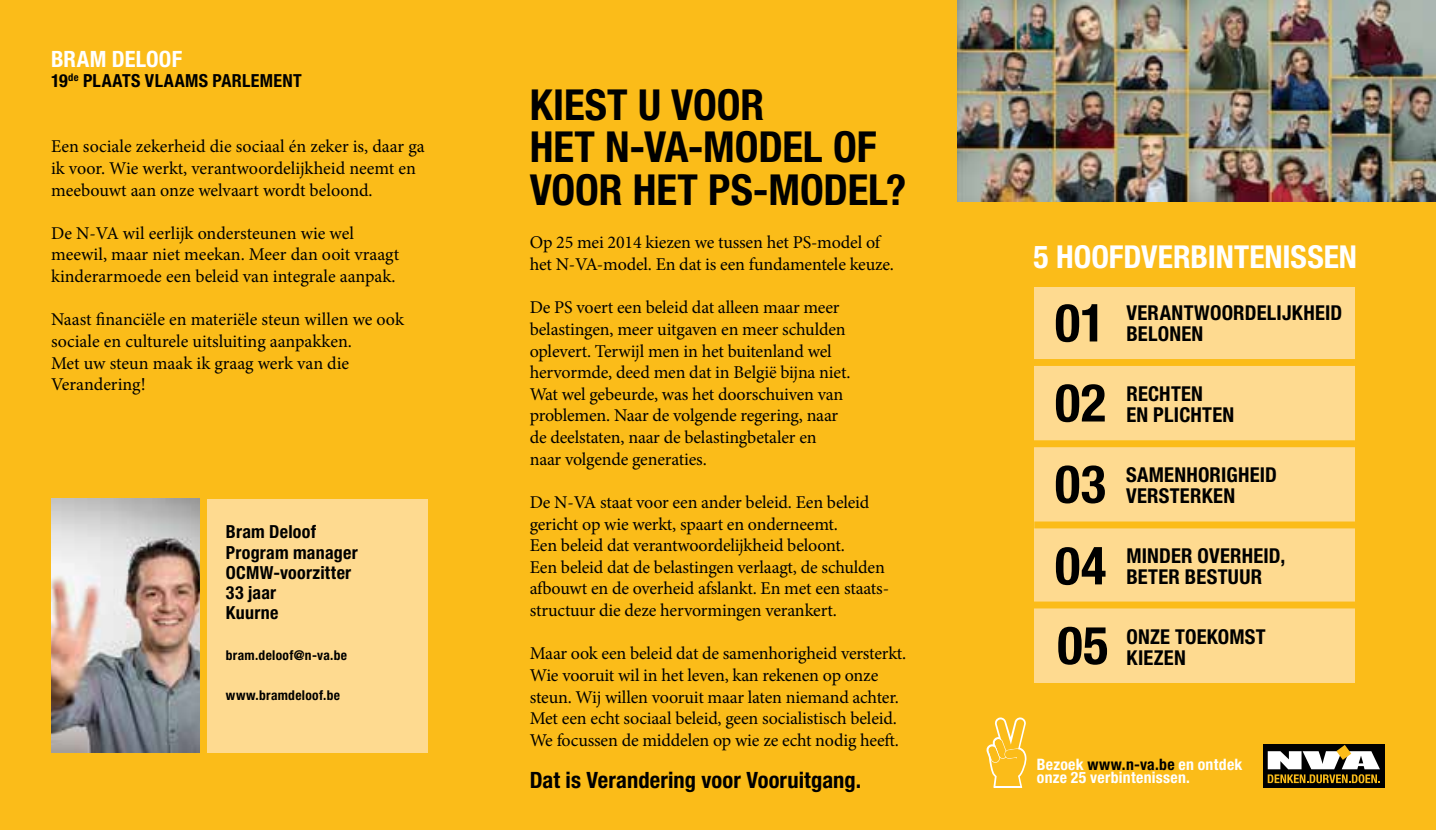
<style>
.page{position:relative;width:1436px;height:830px;background:#fff}
.page>*{position:absolute;margin:0;border:0;box-sizing:border-box;transform-origin:0 0}
.t1{font:700 condensed 52.65px/80.8px "Helvetica Neue LT Std";letter-spacing:.01em;color:#000;text-align:justify}
.t2{font:700 condensed 42.75px/42.8px "Helvetica Neue LT Std";letter-spacing:-.005em;color:#000}
.t3{font:700 condensed 31.72px "Helvetica Neue LT Std";color:#fff}
.t4{font:700 condensed 22.5px "Helvetica Neue LT Std";letter-spacing:.005em;color:#000}
.t5{font:700 condensed 22.5px "Helvetica Neue LT Std";letter-spacing:.005em;color:#fff}
.t6{font:700 condensed 20.47px/21.2px "Helvetica Neue LT Std";letter-spacing:.01em;color:#000}
.t7{font:18px/21.6px "Minion Pro";letter-spacing:-.01em;color:#000}
.t8{font:700 condensed 18px/20.2px "Helvetica Neue LT Std";letter-spacing:.015em;color:#000}
.t9{font:700 condensed 15.75px/14px "Helvetica Neue LT Std";letter-spacing:.02em;color:#fff}
.t10{font:700 condensed 13.5px "Helvetica Neue LT Std";letter-spacing:.025em;color:#000}
.s1{color:#000}
</style>
<div class="page">
<div style="left:0;top:0;width:1435px;height:829px;background:#fbbc19"></div>
<div style="left:207px;top:498px;width:220px;height:254px;background:#feda90"></div>
<svg style="left:1263px;top:744px;width:121px;height:42px"></svg>
<svg style="left:1265px;top:744px;width:116px;height:38px;background:#79715c"></svg>
<svg style="left:986px;top:717px;width:40px;height:70px"></svg>
<hr style="left:994px;top:785px;width:27px;height:2px;background:#fff">
<img style="left:957px;top:0;width:478px;height:201px">
<img style="left:51px;top:498px;width:148px;height:254px">
<div style="left:1033px;top:287px;width:321px;height:395px;background:#feda90"></div>
<div style="left:1033px;top:359px;width:321px;height:7px;background:#fbbc19"></div>
<div style="left:1033px;top:440px;width:321px;height:7px;background:#fbbc19"></div>
<div style="left:1034px;top:521px;width:320px;height:7px;background:#fbbc19"></div>
<div style="left:1033px;top:601px;width:321px;height:7px;background:#fbbc19"></div>
<p class="t5" style="left:51px;top:45px;width:132px">BRAM DELOOF</p>
<p class="t8" style="left:51px;top:71px;width:252px">19<sup>de</sup> PLAATS VLAAMS PARLEMENT</p>
<p class="t7" style="left:51px;top:136px;width:375px">Een sociale zekerheid die sociaal én zeker is, daar ga ik voor. Wie werkt, verantwoordelijkheid neemt en meebouwt aan onze welvaart wordt beloond.</p>
<p class="t7" style="left:51px;top:222px;width:349px">De N-VA wil eerlijk ondersteunen wie wel meewil, maar niet meekan. Meer dan ooit vraagt kinderarmoede een beleid van integrale aanpak.</p>
<p class="t7" style="left:51px;top:308px;width:354px">Naast financiële en materiële steun willen we ook sociale en culturele uitsluiting aanpakken.<br>Met uw steun maak ik graag werk van die Verandering!</p>
<p class="t8" style="left:226px;top:521px;width:133px">Bram Deloof<br>Program manager<br>OCMW-voorzitter<br>33 jaar<br>Kuurne</p>
<p class="t10" style="left:226px;top:646px;width:122px">bram.deloof@n-va.be</p>
<p class="t10" style="left:226px;top:687px;width:116px">www.bramdeloof.be</p>
<h2 class="t2" style="left:529px;top:82px;width:378px">KIEST U VOOR<br>HET N-VA-MODEL OF<br>VOOR HET PS-MODEL?</h2>
<p class="t7" style="left:529px;top:232px;width:366px">Op 25 mei 2014 kiezen we tussen het PS-model of het N-VA-model. En dat is een fundamentele keuze.</p>
<p class="t7" style="left:529px;top:297px;width:322px">De PS voert een beleid dat alleen maar meer belastingen, meer uitgaven en meer schulden oplevert. Terwijl men in het buitenland wel hervormde, deed men dat in België bijna niet.<br>Wat wel gebeurde, was het doorschuiven van problemen. Naar de volgende regering, naar de deelstaten, naar de belastingbetaler en naar volgende generaties.</p>
<p class="t7" style="left:529px;top:491px;width:361px">De N-VA staat voor een ander beleid. Een beleid gericht op wie werkt, spaart en onderneemt.<br>Een beleid dat verantwoordelijkheid beloont.<br>Een beleid dat de belastingen verlaagt, de schulden afbouwt en de overheid afslankt. En met een staats&shy;structuur die deze hervormingen verankert.</p>
<p class="t7" style="left:529px;top:642px;width:378px">Maar ook een beleid dat de samenhorigheid versterkt.<br>Wie vooruit wil in het leven, kan rekenen op onze steun. Wij willen vooruit maar laten niemand achter.<br>Met een echt sociaal beleid, geen socialistisch beleid.<br>We focussen de middelen op wie ze echt nodig heeft.</p>
<p class="t4" style="left:529px;top:765px;width:333px">Dat is Verandering voor Vooruitgang.</p>
<h3 class="t3" style="left:1033px;top:238px;width:325px">5 HOOFDVERBINTENISSEN</h3>
<h1 class="t1" style="left:1054px;top:281px;width:52px">01</h1>
<p class="t6" style="left:1126px;top:302px;width:217px">VERANTWOORDELIJKHEID<br>BELONEN</p>
<h1 class="t1" style="left:1054px;top:361px;width:55px">02<br>03<br>04<br>05</h1>
<p class="t6" style="left:1126px;top:383px;width:109px">RECHTEN<br>EN PLICHTEN</p>
<p class="t6" style="left:1125px;top:463px;width:152px">SAMENHORIGHEID<br>VERSTERKEN</p>
<p class="t6" style="left:1126px;top:544px;width:160px">MINDER OVERHEID,<br>BETER BESTUUR</p>
<p class="t6" style="left:1126px;top:625px;width:141px">ONZE TOEKOMST<br>KIEZEN</p>
<p class="t9" style="left:1036px;top:756px;width:207px">Bezoek <span class="s1">www.n-va.be</span> en ontdek onze 25 verbintenissen.</p>
</div>
